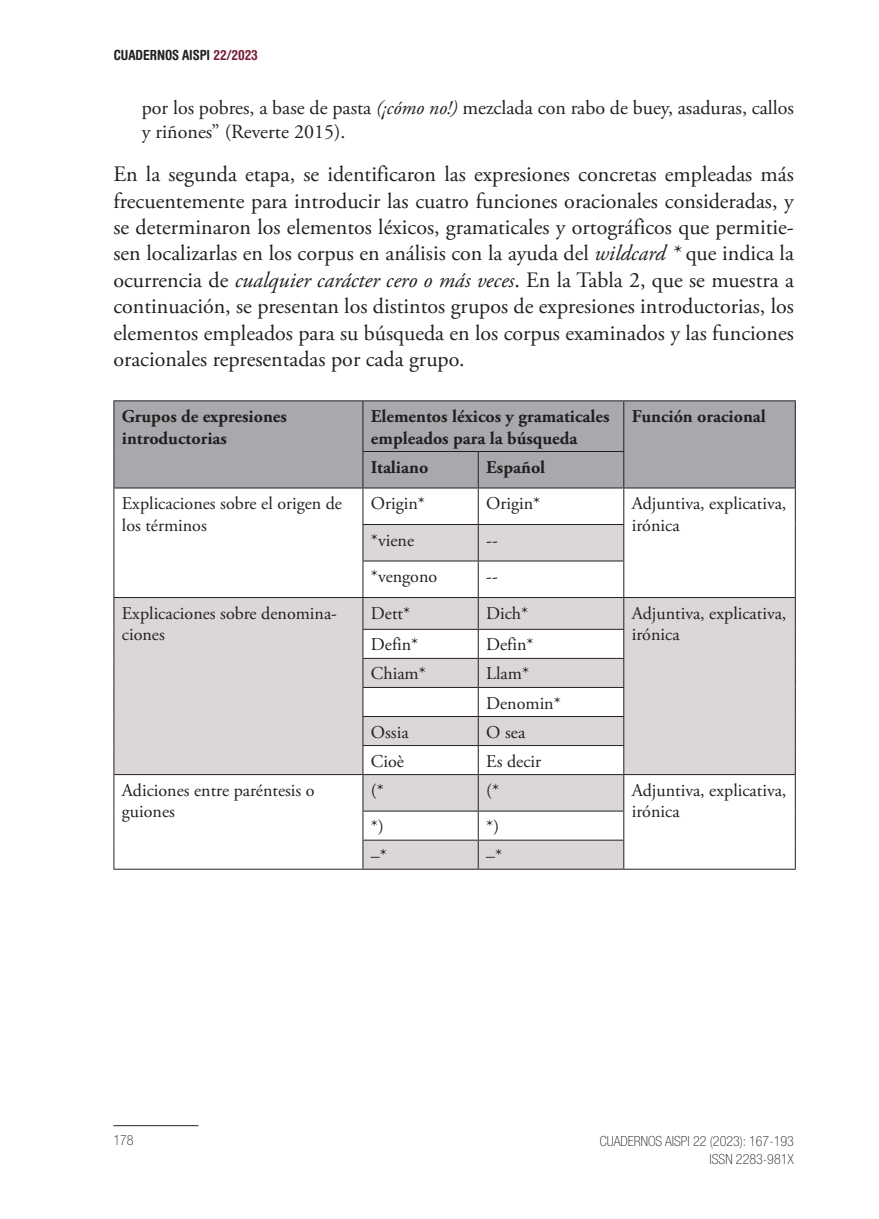
<style>
.page{position:relative;width:879px;height:1219px;background:#fff}
.page>*{position:absolute;margin:0;border:0;box-sizing:border-box;transform-origin:0 0}
.testo_senza_rientro{font:22px/26.4px "Adobe Garamond Pro";color:#231f20;text-align:justify}
.citazione{font:20px/24px "Adobe Garamond Pro";color:#231f20}
.testo_tabella{font:18px/21.6px "Adobe Garamond Pro";color:#231f20}
.testo_tabella-2{font:700 18px/21.6px "Adobe Garamond Pro";color:#231f20}
.t1{font:100 condensed 14px/18px "Helvetica Neue";color:#231f20;text-align:right}
.t2{font:700 condensed 14px "Helvetica Rounded LT Std";letter-spacing:-.005em;color:#231f20}
.s1{color:#782139}
.s2{font-style:italic}
</style>
<div class="page">
<hr style="left:113px;top:1125px;width:85px;height:1px;background:#231f20">
<div style="left:114px;top:401px;width:681px;height:86px;background:#a8a9ad"></div>
<svg style="left:114px;top:524px;width:681px;height:345px;fill:#dad7d6"></svg>
<hr style="left:113px;top:400px;width:250px;height:1px;background:#231f20">
<hr style="left:113px;top:401px;width:1px;height:50px;background:#231f20">
<hr style="left:113px;top:451px;width:1px;height:36px;background:#231f20">
<hr style="left:363px;top:400px;width:115px;height:1px;background:#231f20">
<hr style="left:362px;top:401px;width:1px;height:50px;background:#231f20">
<hr style="left:478px;top:400px;width:146px;height:1px;background:#231f20">
<hr style="left:624px;top:400px;width:172px;height:1px;background:#231f20">
<hr style="left:623px;top:401px;width:1px;height:50px;background:#231f20">
<hr style="left:795px;top:401px;width:1px;height:50px;background:#231f20">
<hr style="left:795px;top:451px;width:1px;height:36px;background:#231f20">
<hr style="left:362px;top:451px;width:116px;height:1px;background:#231f20">
<hr style="left:362px;top:452px;width:1px;height:35px;background:#231f20">
<hr style="left:478px;top:451px;width:146px;height:1px;background:#231f20">
<hr style="left:478px;top:452px;width:1px;height:35px;background:#231f20">
<hr style="left:623px;top:452px;width:1px;height:35px;background:#231f20">
<hr style="left:113px;top:487px;width:250px;height:1px;background:#231f20">
<hr style="left:113px;top:488px;width:1px;height:36px;background:#231f20">
<hr style="left:113px;top:524px;width:1px;height:37px;background:#231f20">
<hr style="left:113px;top:561px;width:1px;height:36px;background:#231f20">
<hr style="left:363px;top:487px;width:115px;height:1px;background:#231f20">
<hr style="left:362px;top:488px;width:1px;height:36px;background:#231f20">
<hr style="left:478px;top:487px;width:146px;height:1px;background:#231f20">
<hr style="left:478px;top:488px;width:1px;height:36px;background:#231f20">
<hr style="left:624px;top:487px;width:172px;height:1px;background:#231f20">
<hr style="left:623px;top:488px;width:1px;height:36px;background:#231f20">
<hr style="left:795px;top:488px;width:1px;height:36px;background:#231f20">
<hr style="left:795px;top:524px;width:1px;height:37px;background:#231f20">
<hr style="left:795px;top:561px;width:1px;height:36px;background:#231f20">
<hr style="left:362px;top:524px;width:116px;height:1px;background:#231f20">
<hr style="left:362px;top:525px;width:1px;height:35px;background:#231f20">
<hr style="left:478px;top:524px;width:146px;height:1px;background:#231f20">
<hr style="left:478px;top:525px;width:1px;height:35px;background:#231f20">
<hr style="left:623px;top:525px;width:1px;height:35px;background:#231f20">
<hr style="left:362px;top:560px;width:116px;height:1px;background:#231f20">
<hr style="left:362px;top:561px;width:1px;height:36px;background:#231f20">
<hr style="left:478px;top:560px;width:146px;height:1px;background:#231f20">
<hr style="left:478px;top:561px;width:1px;height:36px;background:#231f20">
<hr style="left:623px;top:561px;width:1px;height:36px;background:#231f20">
<hr style="left:113px;top:597px;width:250px;height:1px;background:#231f20">
<hr style="left:113px;top:598px;width:1px;height:31px;background:#231f20">
<svg style="left:113px;top:629px;width:1px;height:145px"></svg>
<hr style="left:478px;top:598px;width:1px;height:31px;background:#231f20">
<hr style="left:624px;top:597px;width:172px;height:1px;background:#231f20">
<hr style="left:795px;top:598px;width:1px;height:31px;background:#231f20">
<svg style="left:795px;top:629px;width:1px;height:145px"></svg>
<hr style="left:362px;top:658px;width:116px;height:1px;background:#231f20">
<hr style="left:478px;top:658px;width:146px;height:1px;background:#231f20">
<hr style="left:362px;top:687px;width:116px;height:1px;background:#231f20">
<hr style="left:478px;top:687px;width:146px;height:1px;background:#231f20">
<hr style="left:362px;top:716px;width:116px;height:1px;background:#231f20">
<hr style="left:478px;top:716px;width:146px;height:1px;background:#231f20">
<hr style="left:362px;top:745px;width:116px;height:1px;background:#231f20">
<svg style="left:362px;top:630px;width:1px;height:144px"></svg>
<hr style="left:478px;top:745px;width:146px;height:1px;background:#231f20">
<svg style="left:478px;top:630px;width:1px;height:144px"></svg>
<svg style="left:623px;top:630px;width:1px;height:144px"></svg>
<hr style="left:113px;top:774px;width:250px;height:1px;background:#231f20">
<hr style="left:113px;top:775px;width:1px;height:36px;background:#231f20">
<svg style="left:113px;top:811px;width:1px;height:58px"></svg>
<hr style="left:363px;top:774px;width:115px;height:1px;background:#231f20">
<hr style="left:362px;top:775px;width:1px;height:36px;background:#231f20">
<hr style="left:478px;top:774px;width:146px;height:1px;background:#231f20">
<hr style="left:478px;top:775px;width:1px;height:36px;background:#231f20">
<hr style="left:624px;top:774px;width:172px;height:1px;background:#231f20">
<hr style="left:623px;top:775px;width:1px;height:36px;background:#231f20">
<hr style="left:795px;top:775px;width:1px;height:36px;background:#231f20">
<svg style="left:795px;top:811px;width:1px;height:58px"></svg>
<hr style="left:362px;top:811px;width:116px;height:1px;background:#231f20">
<hr style="left:478px;top:811px;width:146px;height:1px;background:#231f20">
<hr style="left:362px;top:840px;width:116px;height:1px;background:#231f20">
<svg style="left:362px;top:812px;width:1px;height:57px"></svg>
<hr style="left:478px;top:840px;width:146px;height:1px;background:#231f20">
<svg style="left:478px;top:812px;width:1px;height:57px"></svg>
<svg style="left:623px;top:812px;width:1px;height:57px"></svg>
<hr style="left:113px;top:869px;width:250px;height:1px;background:#231f20">
<hr style="left:363px;top:869px;width:115px;height:1px;background:#231f20">
<hr style="left:478px;top:869px;width:146px;height:1px;background:#231f20">
<hr style="left:624px;top:869px;width:172px;height:1px;background:#231f20">
<hr style="left:363px;top:597px;width:115px;height:1px;background:#231f20">
<hr style="left:362px;top:598px;width:1px;height:31px;background:#231f20">
<hr style="left:478px;top:597px;width:146px;height:1px;background:#231f20">
<hr style="left:623px;top:598px;width:1px;height:31px;background:#231f20">
<hr style="left:362px;top:629px;width:116px;height:1px;background:#231f20">
<hr style="left:478px;top:629px;width:146px;height:1px;background:#231f20">
<p class="t2" style="left:114px;top:46px;width:146px">CUADERNOS AISPI <span class="s1">22/2023</span></p>
<p class="citazione" style="left:142px;top:96px;width:654px">por los pobres, a base de pasta <span class="s2">(¡cómo no!)</span> mezclada con rabo de buey, asaduras, callos y riñones” (Reverte 2015).</p>
<p class="testo_senza_rientro" style="left:113px;top:162px;width:682px">En la segunda etapa, se identificaron las expresiones concretas empleadas más frecuentemente para introducir las cuatro funciones oracionales consideradas, y se determinaron los elementos léxicos, gramaticales y ortográficos que permitie&shy;sen localizarlas en los corpus en análisis con la ayuda del <span class="s2">wildcard *</span> que indica la ocurrencia de <span class="s2">cualquier carácter cero o más veces</span>. En la Tabla 2, que se muestra a continuación, se presentan los distintos grupos de expresiones introductorias, los elementos empleados para su búsqueda en los corpus examinados y las funciones oracionales representadas por cada grupo.</p>
<p class="testo_tabella-2" style="left:122px;top:406px;width:167px">Grupos de expresiones</p>
<p class="testo_tabella-2" style="left:122px;top:427px;width:107px">introductorias</p>
<p class="testo_tabella-2" style="left:371px;top:406px;width:240px">Elementos léxicos y gramaticales empleados para la búsqueda</p>
<p class="testo_tabella-2" style="left:632px;top:406px;width:136px">Función oracional</p>
<p class="testo_tabella-2" style="left:371px;top:456px;width:59px">Italiano</p>
<p class="testo_tabella-2" style="left:486px;top:456px;width:61px">Español</p>
<p class="testo_tabella" style="left:122px;top:493px;width:222px">Explicaciones sobre el origen de los términos</p>
<p class="testo_tabella" style="left:371px;top:493px;width:55px">Origin*</p>
<p class="testo_tabella" style="left:486px;top:493px;width:56px">Origin*</p>
<p class="testo_tabella" style="left:632px;top:493px;width:156px">Adjuntiva, explicativa, irónica</p>
<p class="testo_tabella" style="left:371px;top:530px;width:45px">*viene</p>
<p class="testo_tabella" style="left:486px;top:530px;width:13px">--</p>
<p class="testo_tabella" style="left:371px;top:566px;width:68px">*vengono</p>
<p class="testo_tabella" style="left:486px;top:566px;width:13px">--</p>
<p class="testo_tabella" style="left:122px;top:603px;width:217px">Explicaciones sobre denomina&shy;ciones</p>
<p class="testo_tabella" style="left:371px;top:603px;width:41px">Dett*</p>
<p class="testo_tabella" style="left:486px;top:603px;width:44px">Dich*</p>
<p class="testo_tabella" style="left:632px;top:603px;width:156px">Adjuntiva, explicativa, irónica</p>
<p class="testo_tabella" style="left:371px;top:634px;width:49px">Defin*</p>
<p class="testo_tabella" style="left:486px;top:634px;width:49px">Defin*</p>
<p class="testo_tabella" style="left:371px;top:664px;width:56px">Chiam*</p>
<p class="testo_tabella" style="left:486px;top:664px;width:44px">Llam*</p>
<p class="testo_tabella" style="left:486px;top:693px;width:76px">Denomin*</p>
<p class="testo_tabella" style="left:371px;top:722px;width:39px">Ossia</p>
<p class="testo_tabella" style="left:486px;top:722px;width:41px">O sea</p>
<p class="testo_tabella" style="left:371px;top:751px;width:35px">Cioè</p>
<p class="testo_tabella" style="left:486px;top:751px;width:56px">Es decir</p>
<p class="testo_tabella" style="left:122px;top:780px;width:194px">Adiciones entre paréntesis o guiones</p>
<p class="testo_tabella" style="left:371px;top:780px;width:14px">(*</p>
<p class="testo_tabella" style="left:486px;top:780px;width:14px">(*</p>
<p class="testo_tabella" style="left:632px;top:780px;width:156px">Adjuntiva, explicativa, irónica</p>
<p class="testo_tabella" style="left:371px;top:816px;width:14px">*)</p>
<p class="testo_tabella" style="left:486px;top:816px;width:14px">*)</p>
<p class="testo_tabella" style="left:371px;top:845px;width:18px">–*</p>
<p class="testo_tabella" style="left:486px;top:845px;width:18px">–*</p>
<p class="t1" style="left:113px;top:1131px;width:22px">178</p>
<p class="t1" style="left:600px;top:1132px;width:196px">CUADERNOS AISPI 22 (2023): 167-193<br>ISSN 2283-981X</p>
</div>
